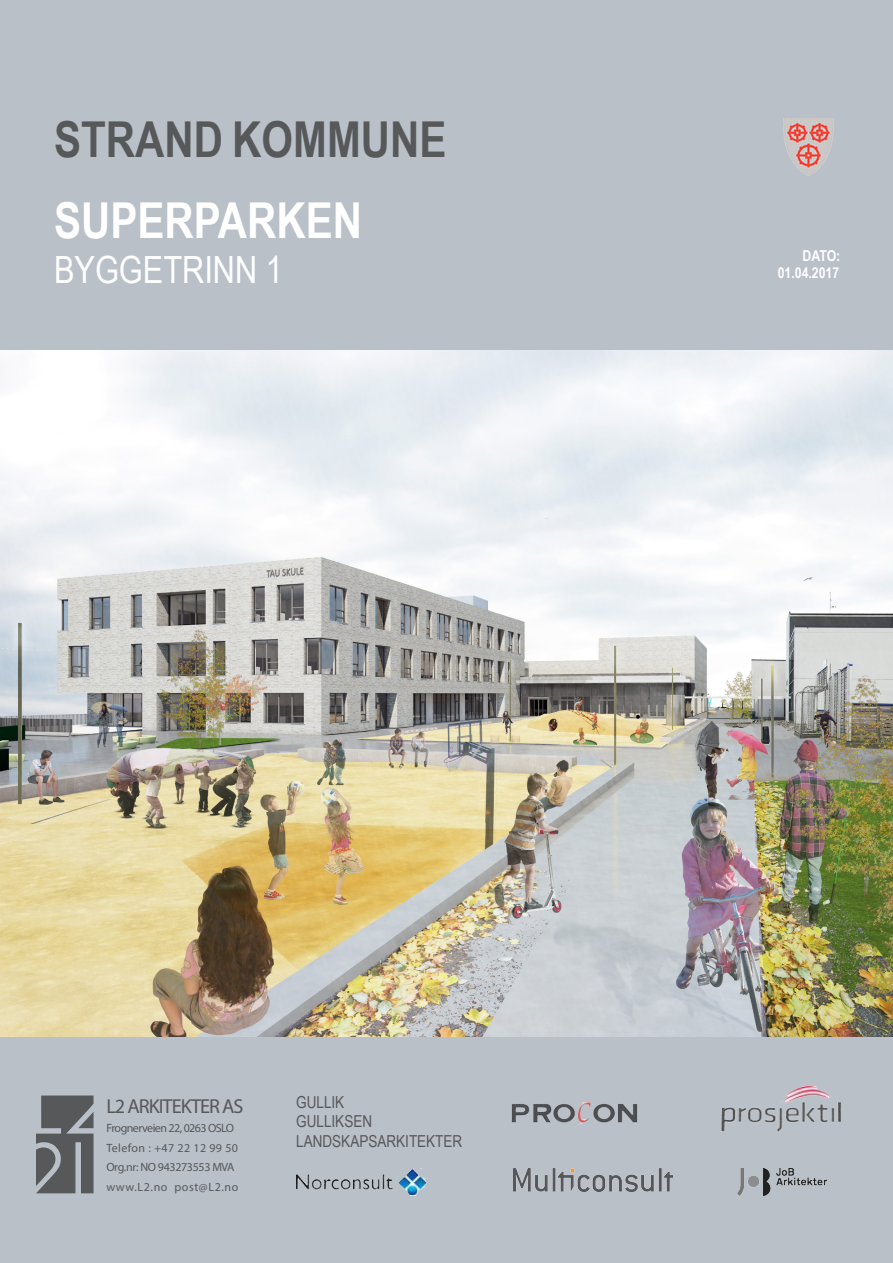
<style>
.page{position:relative;width:893px;height:1263px;background:#b9c0c8}
.page>*{position:absolute;margin:0;border:0;box-sizing:border-box;transform-origin:0 0}
.t1{font:700 49.5px "Arial Narrow";color:#57585a}
.t2{font:700 49.5px "Arial Narrow";color:#fff}
.t3{font:37.5px "Arial Narrow";color:#fff}
.t4{font:20.25px "Myriad Pro";letter-spacing:-.05em;color:#57585a}
.t5{font:16.5px "Arial Narrow";color:#57585a}
.t6{font:700 15px "Arial Narrow";color:#fff}
.t7{font:12px "Myriad Pro";letter-spacing:-.03em;color:#57585a}
.t8{font:12px "Myriad Pro";letter-spacing:.03em;color:#57585a}
.t9{font:12px "Myriad Pro";letter-spacing:.05em;color:#57585a}
</style>
<div class="page">
<img style="left:737px;top:1168px;width:90px;height:27px">
<svg style="left:36px;top:1095px;width:58px;height:98px;background:#6d6f73"></svg>
<img style="left:0;top:350px;width:893px;height:686px">
<img style="left:513px;top:1168px;width:159px;height:23px">
<img style="left:296px;top:1168px;width:132px;height:27px">
<img style="left:511px;top:1102px;width:126px;height:21px">
<img style="left:722px;top:1087px;width:118px;height:45px">
<img style="left:783px;top:118px;width:56px;height:65px">
<p class="t1" style="left:54px;top:102px;width:394px">STRAND KOMMUNE</p>
<p class="t2" style="left:54px;top:183px;width:310px">SUPERPARKEN</p>
<p class="t3" style="left:54px;top:243px;width:230px">BYGGETRINN 1</p>
<p class="t6" style="left:778px;top:261px;width:63px">01.04.2017</p>
<p class="t6" style="left:802px;top:245px;width:39px">DATO:</p>
<p class="t4" style="left:106px;top:1093px;width:139px">L2 ARKITEKTER AS</p>
<p class="t5" style="left:296px;top:1089px;width:50px">GULLIK</p>
<p class="t5" style="left:296px;top:1109px;width:77px">GULLIKSEN</p>
<p class="t5" style="left:296px;top:1129px;width:168px">LANDSKAPSARKITEKTER</p>
<p class="t7" style="left:106px;top:1121px;width:129px">Frognerveien 22, 0263 OSLO</p>
<p class="t8" style="left:106px;top:1140px;width:133px">Telefon : +47 22 12 99 50</p>
<p class="t7" style="left:106px;top:1160px;width:130px">Org.nr: NO 943273553 MVA</p>
<p class="t9" style="left:106px;top:1179px;width:133px">www.L2.no post@L2.no</p>
</div>
